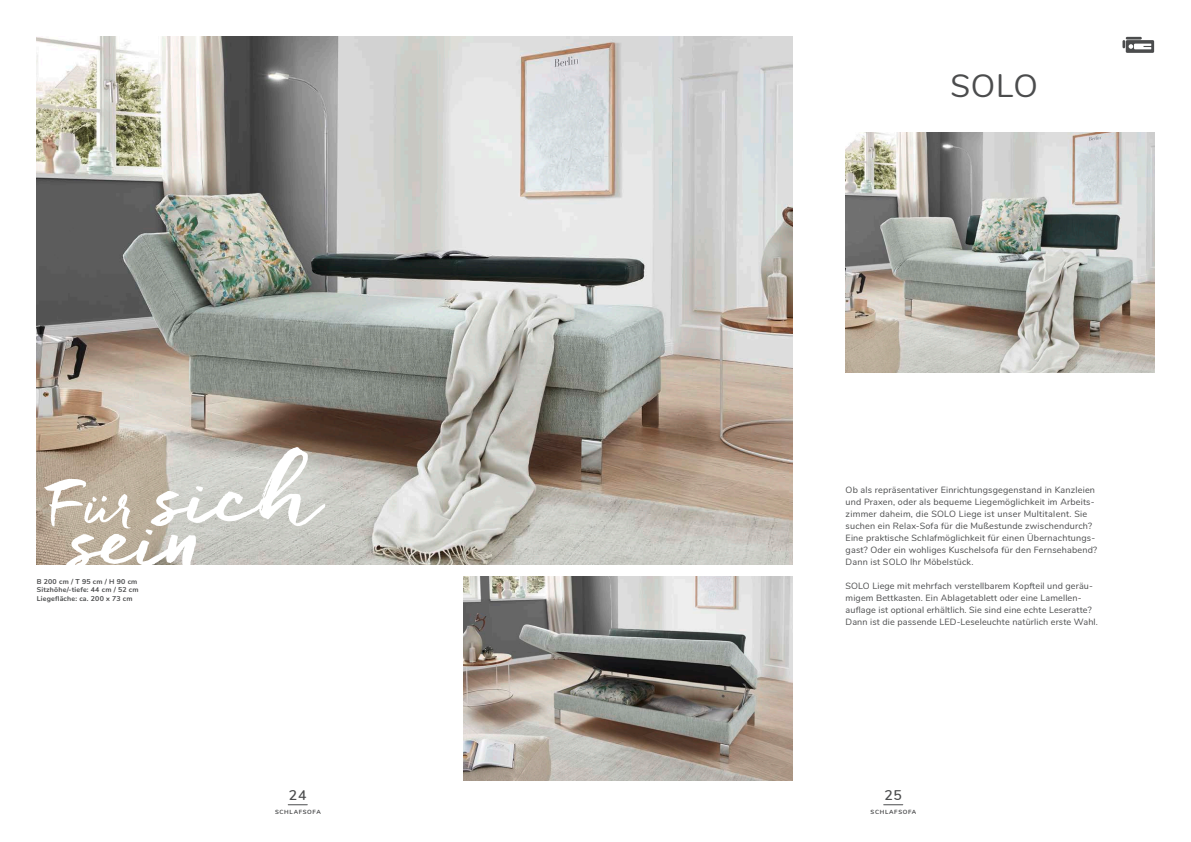
<style>
.page{position:relative;width:1191px;height:842px;background:#fff}
.page>*{position:absolute;margin:0;border:0;box-sizing:border-box;transform-origin:0 0}
._4_BUZ{font:96px "Freeland";color:#fff}
._1_Headline{font:32px "Nunito";color:#4b4c4d}
.t1{font:600 14px "Nunito";color:#4b4c4d}
._3_Fließtext{font:9px/12px "Nunito";letter-spacing:.02em;color:#4b4c4d}
._4_BUZ-2{font:700 7px "Nunito";letter-spacing:.025em;color:#4b4c4d}
.t2{font:700 6px "Nunito";letter-spacing:.11em;color:#4b4c4d}
.s1{font-size:60px}
</style>
<div class="page">
<img style="left:37px;top:37px;width:755px;height:528px">
<img style="left:463px;top:577px;width:329px;height:204px">
<img style="left:845px;top:133px;width:309px;height:240px">
<svg style="left:1125px;top:40px;width:29px;height:13px"></svg>
<hr style="left:1125px;top:37px;width:16px;height:3px;background:#4b4c4d">
<svg style="left:1122px;top:40px;width:29px;height:9px"></svg>
<svg style="left:883px;top:804px;width:19px;height:1px"></svg>
<svg style="left:288px;top:804px;width:19px;height:1px"></svg>
<p class="_4_BUZ" style="left:47px;top:432px;width:276px"><span class="s1">Für</span> sich</p>
<p class="_4_BUZ" style="left:72px;top:475px;width:134px">sein</p>
<p class="_4_BUZ-2" style="left:37px;top:576px;width:102px">B 200 cm / T 95 cm / H 90 cm</p>
<p class="_4_BUZ-2" style="left:37px;top:585px;width:103px">Sitzhöhe/-tiefe: 44 cm / 52 cm</p>
<p class="_4_BUZ-2" style="left:37px;top:593px;width:97px">Liegefläche: ca. 200 x 73 cm</p>
<p class="_1_Headline" style="left:950px;top:62px;width:89px">SOLO</p>
<p class="_3_Fließtext" style="left:845px;top:483px;width:253px">Ob als repräsentativer Einrichtungsgegenstand in Kanzleien und Praxen, oder als bequeme Liegemöglichkeit im Arbeits&shy;zimmer daheim, die SOLO Liege ist unser Multitalent. Sie suchen ein Relax-Sofa für die Mußestunde zwischendurch?<br>Eine praktische Schlafmöglichkeit für einen Übernachtungs&shy;gast? Oder ein wohliges Kuschelsofa für den Fernsehabend?<br>Dann ist SOLO Ihr Möbelstück.</p>
<p class="_3_Fließtext" style="left:845px;top:579px;width:254px">SOLO Liege mit mehrfach verstellbarem Kopfteil und geräu&shy;migem Bettkasten. Ein Ablagetablett oder eine Lamellen&shy;auflage ist optional erhältlich. Sie sind eine echte Leseratte?<br>Dann ist die passende LED-Leseleuchte natürlich erste Wahl.</p>
<h3 class="t1" style="left:289px;top:785px;width:19px">24</h3>
<h3 class="t1" style="left:884px;top:785px;width:19px">25</h3>
<p class="t2" style="left:275px;top:807px;width:47px">SCHLAFSOFA</p>
<p class="t2" style="left:870px;top:807px;width:47px">SCHLAFSOFA</p>
</div>
